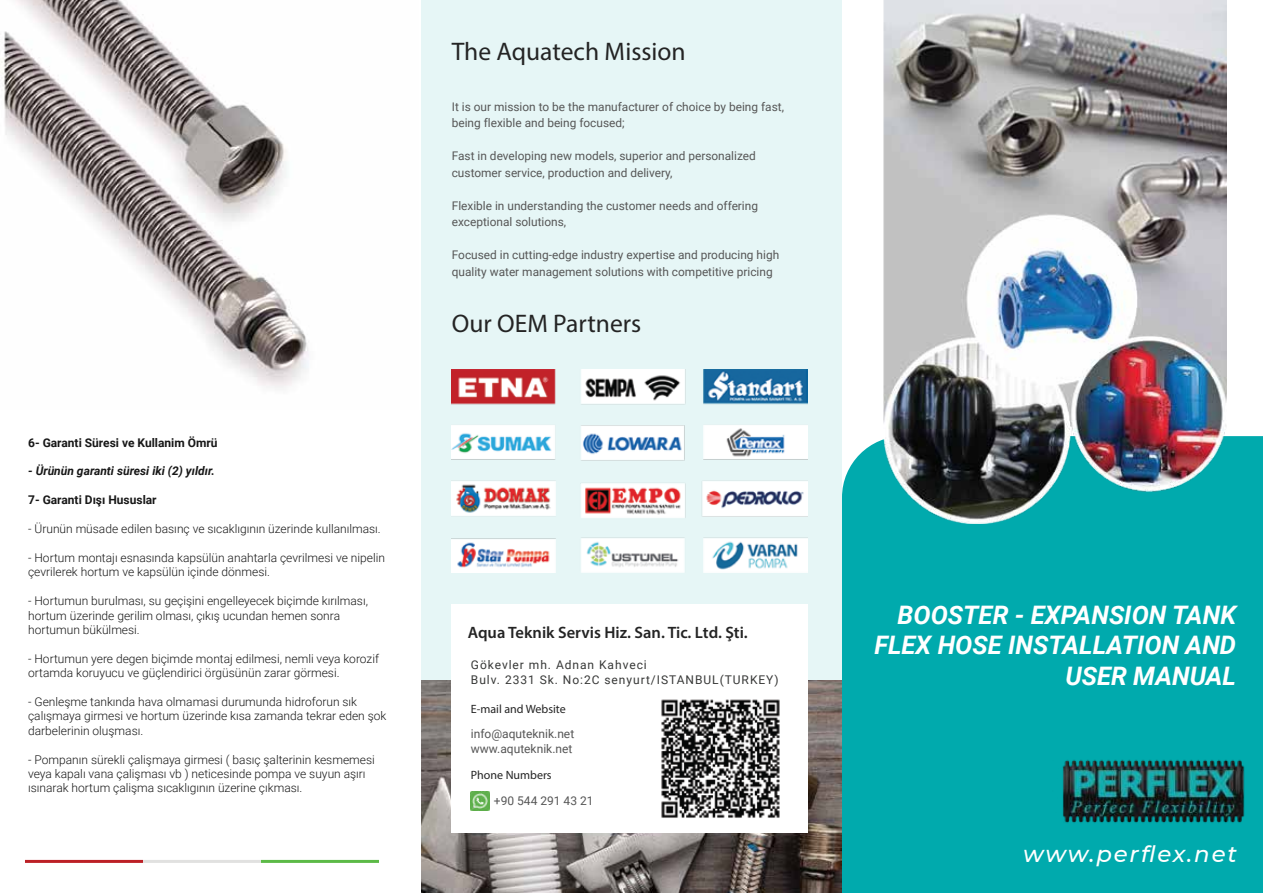
<style>
.page{position:relative;width:1263px;height:893px;background:#fff}
.page>*{position:absolute;margin:0;border:0;box-sizing:border-box;transform-origin:0 0}
.t1{font:italic 700 25.5px/30.6px "Roboto";color:#fff;text-align:right}
.t2{font:25.5px "Myriad Pro";color:#242424}
.t3{font:italic 500 22.8px "Montserrat";letter-spacing:.08em;color:#fff}
.t4{font:600 16.5px "Myriad Pro";color:#242424}
.t5{font:300 12px/14.4px "Roboto";color:#171717}
.t6{font:12px/14.4px "Roboto";letter-spacing:.08em;color:#373837}
.t7{font:700 12px "Roboto";color:#171717}
.t8{font:12px/14.4px "Roboto";color:#565656}
.t9{font:italic 700 12px "Roboto";color:#171717}
.t10{font:12px "Myriad Pro";color:#242424}
.t11{font:11.85px/16.5px "Roboto";color:#565656}
</style>
<div class="page">
<div style="left:842px;top:436px;width:421px;height:457px;background:#00aaad"></div>
<div style="left:421px;top:0;width:421px;height:893px;background:#e6f6f6"></div>
<img style="left:452px;top:369px;width:356px;height:204px">
<img style="left:421px;top:680px;width:421px;height:213px">
<div style="left:452px;top:604px;width:356px;height:229px;background:#fff"></div>
<img style="left:471px;top:791px;width:19px;height:19px">
<img style="left:661px;top:699px;width:119px;height:119px">
<hr style="left:320px;top:860px;width:59px;height:2px;background:#5cba47">
<hr style="left:261px;top:860px;width:59px;height:2px;background:#5cba47">
<hr style="left:202px;top:860px;width:59px;height:2px;background:#e1e1e0">
<hr style="left:143px;top:860px;width:59px;height:2px;background:#e1e1e0">
<hr style="left:84px;top:860px;width:59px;height:2px;background:#bc2026">
<hr style="left:25px;top:860px;width:59px;height:2px;background:#bc2026">
<img style="left:884px;top:0;width:342px;height:523px">
<img style="left:1052px;top:735px;width:199px;height:113px">
<img style="left:0;top:0;width:309px;height:388px">
<p class="t7" style="left:28px;top:434px;width:191px">6- Garanti Süresi ve Kullanim Ömrü</p>
<p class="t9" style="left:28px;top:463px;width:188px">- Ürünün garanti süresi iki (2) yıldır.</p>
<p class="t7" style="left:28px;top:492px;width:130px">7- Garanti Dışı Hususlar</p>
<p class="t5" style="left:28px;top:521px;width:354px">- Ürunün müsade edilen basınç ve sıcaklıgının üzerinde kullanılması.</p>
<p class="t5" style="left:28px;top:550px;width:358px">- Hortum montajı esnasında kapsülün anahtarla çevrilmesi ve nipelin çevrilerek hortum ve kapsülün içinde dönmesi.</p>
<p class="t5" style="left:28px;top:593px;width:341px">- Hortumun burulması, su geçişini engelleyecek biçimde kırılması, hortum üzerinde gerilim olması, çıkış ucundan hemen sonra hortumun bükülmesi.</p>
<p class="t5" style="left:28px;top:651px;width:352px">- Hortumun yere degen biçimde montaj edilmesi, nemli veya korozif ortamda koruyucu ve güçlendirici örgüsünün zarar görmesi.</p>
<p class="t5" style="left:28px;top:694px;width:360px">- Genleşme tankında hava olmamasi durumunda hidroforun sık çalışmaya girmesi ve hortum üzerinde kısa zamanda tekrar eden şok darbelerinin oluşması.</p>
<p class="t5" style="left:28px;top:752px;width:348px">- Pompanın sürekli çalişmaya girmesi ( basıç şalterinin kesmemesi veya kapalı vana çalişması vb ) neticesinde pompa ve suyun aşırı ısınarak hortum çalişma sıcaklıgının üzerine çıkması.</p>
<h1 class="t2" style="left:452px;top:36px;width:235px">The Aquatech Mission</h1>
<p class="t11" style="left:452px;top:98px;width:334px">It is our mission to be the manufacturer of choice by being fast, being flexible and being focused;</p>
<p class="t11" style="left:452px;top:148px;width:306px">Fast in developing new models, superior and personalized customer service, production and delivery,</p>
<p class="t11" style="left:452px;top:197px;width:308px">Flexible in understanding the customer needs and offering exceptional solutions,</p>
<p class="t11" style="left:452px;top:247px;width:329px">Focused in cutting-edge industry expertise and producing high quality water management solutions with competitive pricing</p>
<h1 class="t2" style="left:452px;top:308px;width:191px">Our OEM Partners</h1>
<h3 class="t4" style="left:468px;top:622px;width:282px">Aqua Teknik Servis Hiz. San. Tic. Ltd. Şti.</h3>
<p class="t6" style="left:471px;top:657px;width:309px">Gökevler mh. Adnan Kahveci<br>Bulv. 2331 Sk. No:2C senyurt/ISTANBUL(TURKEY)</p>
<p class="t10" style="left:471px;top:702px;width:96px">E-mail and Website</p>
<p class="t8" style="left:471px;top:726px;width:105px">info@aquteknik.net www.aquteknik.net</p>
<p class="t10" style="left:471px;top:767px;width:82px">Phone Numbers</p>
<p class="t8" style="left:494px;top:793px;width:101px">+90 544 291 43 21</p>
<h1 class="t1" style="left:874px;top:598px;width:363px">BOOSTER - EXPANSION TANK<br>FLEX HOSE INSTALLATION AND<br>USER MANUAL</h1>
<h2 class="t3" style="left:1023px;top:838px;width:215px">www.perflex.net</h2>
</div>
